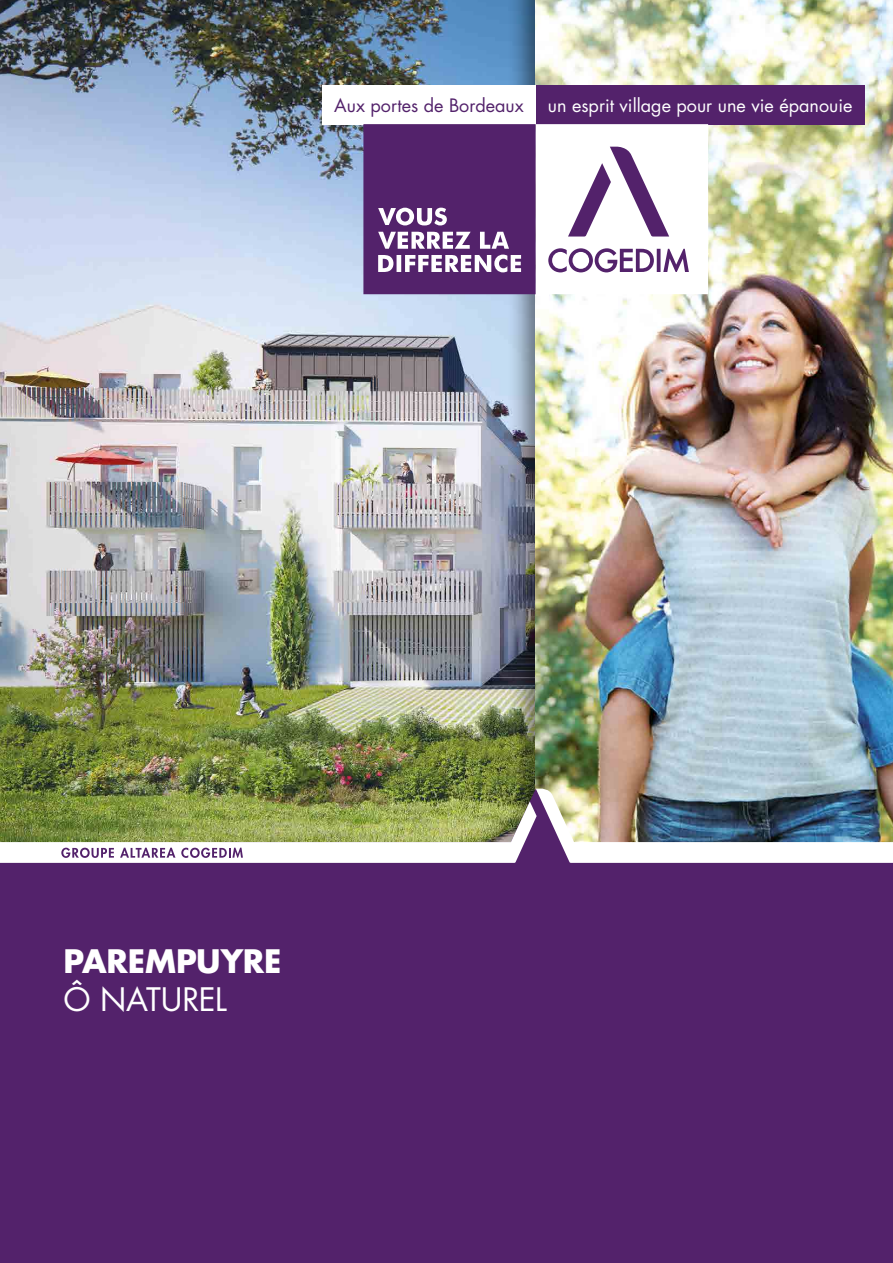
<style>
.page{position:relative;width:893px;height:1263px;background:#fff}
.page>*{position:absolute;margin:0;border:0;box-sizing:border-box;transform-origin:0 0}
.t1{font:700 31.5px "Futura Std";letter-spacing:-.005em;color:#fff}
.t2{font:31.5px "Futura Std";letter-spacing:-.01em;color:#fff}
.t3{font:18px "Futura Std";color:#fff}
.t4{font:18px "Futura Std";color:#53226b}
</style>
<div class="page">
<img style="left:0;top:0;width:507px;height:789px">
<div style="left:507px;top:0;width:386px;height:875px;background:#000;opacity:.5"></div>
<img style="left:536px;top:0;width:357px;height:789px">
<div style="left:0;top:856px;width:893px;height:407px;background:#53226b"></div>
<img style="left:0;top:789px;width:893px;height:74px">
<div style="left:322px;top:85px;width:214px;height:39px;background:#fff"></div>
<div style="left:536px;top:85px;width:328px;height:39px;background:#53226b"></div>
<div style="left:363px;top:124px;width:173px;height:170px;background:#53226b"></div>
<svg style="left:378px;top:208px;width:143px;height:64px"></svg>
<div style="left:536px;top:124px;width:172px;height:170px;background:#fff"></div>
<svg style="left:548px;top:147px;width:141px;height:125px"></svg>
<p class="t4" style="left:334px;top:94px;width:191px">Aux portes de Bordeaux</p>
<p class="t3" style="left:548px;top:94px;width:306px">un esprit village pour une vie épanouie</p>
<h1 class="t1" style="left:63px;top:940px;width:220px">PAREMPUYRE</h1>
<h1 class="t2" style="left:63px;top:979px;width:165px">Ô NATUREL</h1>
</div>
